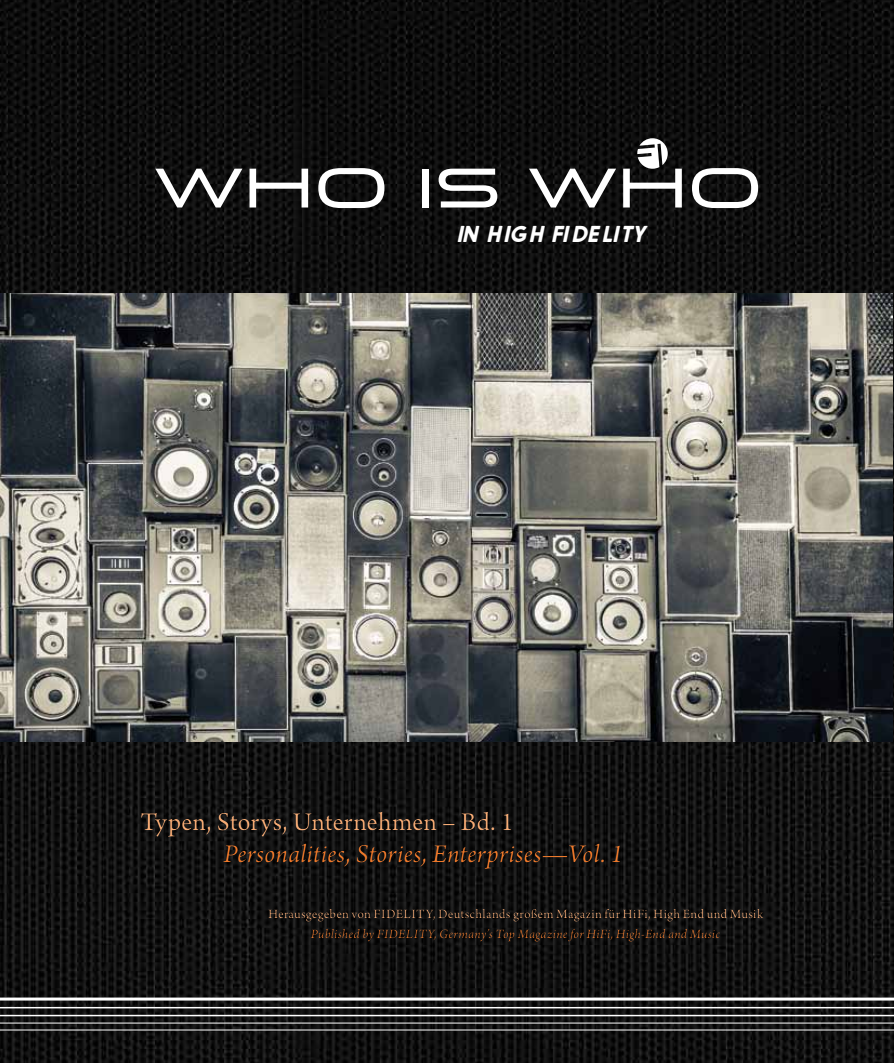
<style>
.page{position:relative;width:894px;height:1063px;background:#fff}
.page>*{position:absolute;margin:0;border:0;box-sizing:border-box;transform-origin:0 0}
.t1{font:italic 27px "Arno Pro";letter-spacing:.005em;color:#ed6e19}
.t2{font:27px "Arno Pro";color:#f5a469}
.t3{font:21.45px "Nanami Rounded Bld Oblq";color:#fff}
.t4{font:13.5px "Arno Pro";letter-spacing:.02em;color:#f5a469}
.t5{font:italic 13.5px "Arno Pro";letter-spacing:.015em;color:#ed6e19}
</style>
<div class="page">
<img style="left:0;top:0;width:893px;height:1063px">
<hr style="left:0;top:997px;width:893px;height:3px;background:#fff">
<hr style="left:0;top:1007px;width:893px;height:1px;background:#fff">
<hr style="left:0;top:1015px;width:893px;height:1px;background:#fff">
<hr style="left:0;top:1022px;width:893px;height:1px;background:#fff">
<hr style="left:0;top:1029px;width:893px;height:1px;background:#fff">
<div style="left:136px;top:795px;width:418px;height:54px;background:#fff;opacity:.1"></div>
<div style="left:217px;top:826px;width:447px;height:55px;background:#fff;opacity:.1"></div>
<div style="left:265px;top:906px;width:519px;height:24px;background:#fff;opacity:.1"></div>
<div style="left:307px;top:926px;width:515px;height:24px;background:#fff;opacity:.1"></div>
<svg style="left:155px;top:169px;width:87px;height:38px"></svg>
<svg style="left:249px;top:169px;width:59px;height:38px"></svg>
<svg style="left:318px;top:168px;width:66px;height:40px"></svg>
<div style="left:422px;top:169px;width:6px;height:38px;background:#fff"></div>
<svg style="left:438px;top:169px;width:59px;height:38px"></svg>
<svg style="left:529px;top:169px;width:87px;height:38px"></svg>
<svg style="left:691px;top:168px;width:66px;height:40px"></svg>
<svg style="left:623px;top:138px;width:58px;height:69px"></svg>
<img style="left:0;top:293px;width:892px;height:448px">
<h2 class="t3" style="left:456px;top:221px;width:190px">IN HIGH FI DE LITY</h2>
<h1 class="t2" style="left:140px;top:806px;width:375px">Typen, Storys, Unternehmen – Bd. 1</h1>
<h1 class="t1" style="left:223px;top:838px;width:401px">Personalities, Stories, Enterprises—Vol. 1</h1>
<p class="t4" style="left:268px;top:906px;width:496px">Herausgegeben von FIDELITY, Deutschlands großem Magazin für HiFi, High End und Musik</p>
<p class="t5" style="left:310px;top:926px;width:410px">Published by FIDELITY, Germany’s Top Magazine for HiFi, High-End and Music</p>
</div>
